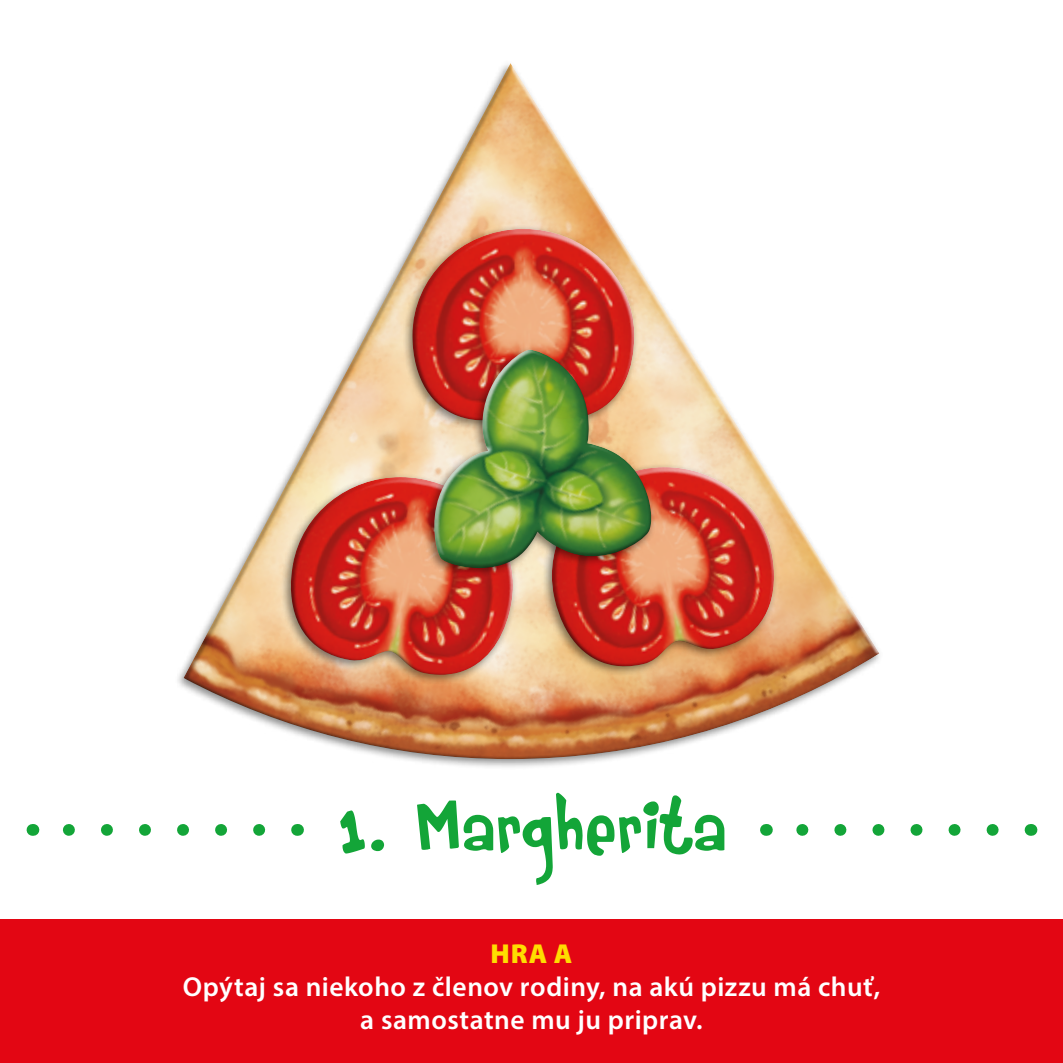
<style>
.page{position:relative;width:1063px;height:1063px;background:#fff}
.page>*{position:absolute;margin:0;border:0;box-sizing:border-box;transform-origin:0 0}
.t1{font:77.25px "Rumpelstiltskin";letter-spacing:-.005em;color:#13a538}
.t2{font:600 27.5px/33px "Myriad Pro";letter-spacing:.02em;color:#fff;text-align:center}
.t3{font:900 27.5px "Myriad Pro";color:#fd0}
</style>
<div class="page">
<div style="left:0;top:920px;width:1063px;height:143px;background:#e30613"></div>
<svg style="left:62px;top:824px;width:197px;height:12px"></svg>
<svg style="left:297px;top:824px;width:1px;height:12px"></svg>
<svg style="left:32px;top:824px;width:1px;height:12px"></svg>
<svg style="left:796px;top:824px;width:197px;height:12px"></svg>
<svg style="left:1031px;top:824px;width:1px;height:12px"></svg>
<svg style="left:766px;top:824px;width:1px;height:12px"></svg>
<svg style="left:177px;top:63px;width:703px;height:704px"></svg>
<svg style="left:312px;top:462px;width:219px;height:209px"></svg>
<img style="left:277px;top:466px;width:246px;height:223px">
<svg style="left:659px;top:445px;width:131px;height:212px"></svg>
<img style="left:531px;top:455px;width:253px;height:228px">
<div style="left:401px;top:224px;width:238px;height:207px;background:#000;opacity:.45"></div>
<img style="left:410px;top:227px;width:230px;height:198px">
<div style="left:424px;top:346px;width:232px;height:233px;background:#000;opacity:.45"></div>
<svg style="left:418px;top:338px;width:215px;height:226px"></svg>
<img style="left:421px;top:341px;width:238px;height:232px">
<h1 class="t1" style="left:337px;top:776px;width:390px">1. Margherita</h1>
<p class="t3" style="left:491px;top:936px;width:83px">HRA A</p>
<p class="t2" style="left:183px;top:970px;width:699px">Opýtaj sa niekoho z členov rodiny, na akú pizzu má chuť, a samostatne mu ju priprav.</p>
</div>
